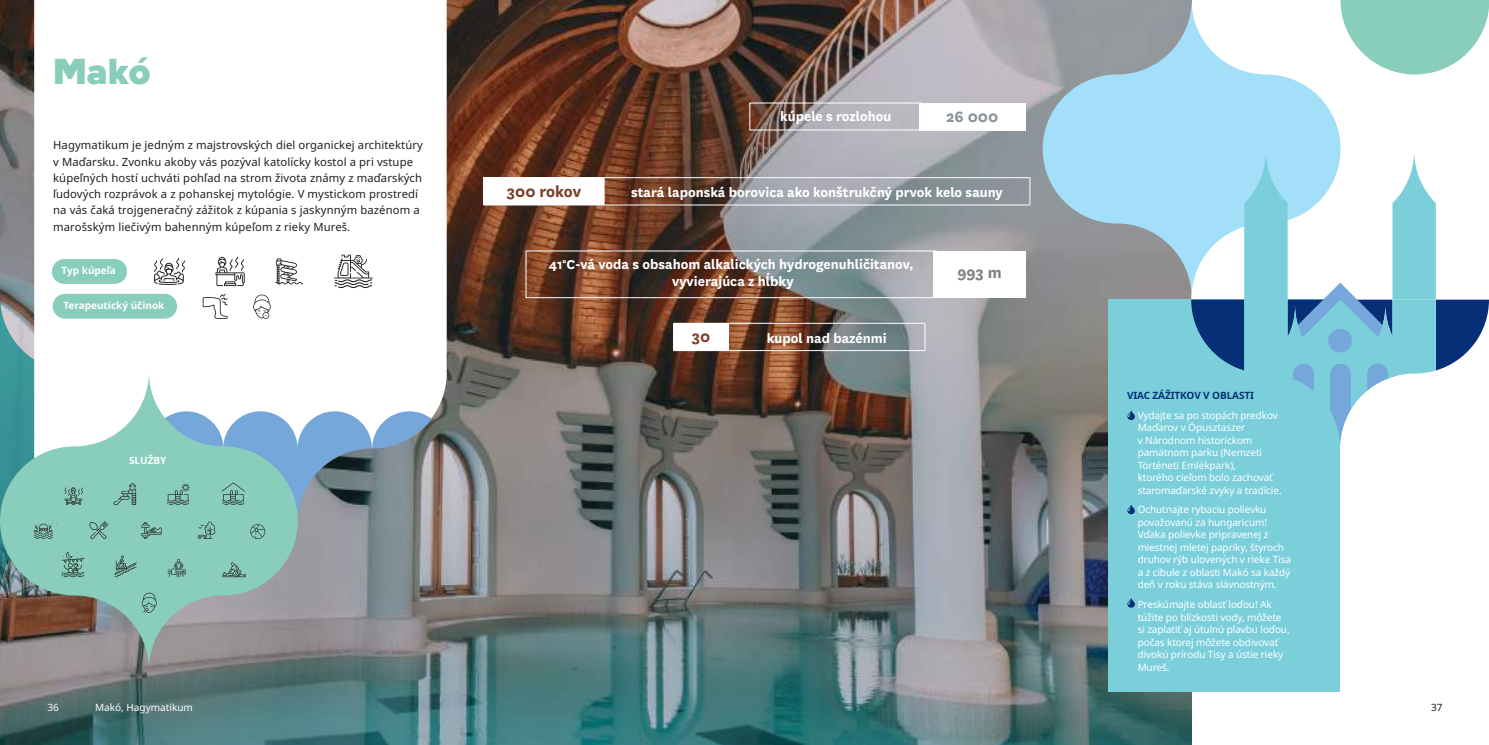
<style>
.page{position:relative;width:1489px;height:745px;background:#fff}
.page>*{position:absolute;margin:0;border:0;box-sizing:border-box;transform-origin:0 0}
.t1{font:900 37.5px "Wonder Unit Sans";color:#88cebb}
.t2{font:700 17.5px "National";color:#783f2a}
.t3{font:700 17.5px "National";color:#8a9398}
.t4{font:700 17.5px "National";color:#7e837f}
.t5{font:700 15px/17.5px "National";color:#fff;text-align:center}
.t6{font:11.25px/16.2px "Noto Sans";letter-spacing:.01em;color:#241f1f}
.t7{font:10px/12.5px "Noto Sans";letter-spacing:-.01em;color:#fff}
.t8{font:700 10px "Noto Sans";color:#fff}
.t9{font:700 10px "Noto Sans";letter-spacing:-.01em;color:#072f77}
.t10{font:10px "Noto Sans";color:#241f1f}
</style>
<div class="page">
<img style="left:0;top:0;width:1191px;height:744px">
<svg style="left:34px;top:0;width:412px;height:254px"></svg>
<svg style="left:149px;top:222px;width:297px;height:292px"></svg>
<svg style="left:0;top:613px;width:298px;height:56px;background:#8c8785"></svg>
<svg style="left:0;top:254px;width:431px;height:359px"></svg>
<svg style="left:1042px;top:0;width:298px;height:298px;fill:#a3dff9"></svg>
<div style="left:1108px;top:299px;width:231px;height:392px;background:#7bcfdb"></div>
<svg style="left:1191px;top:151px;width:297px;height:296px"></svg>
<svg style="left:1340px;top:0;width:148px;height:74px"></svg>
<svg style="left:1127px;top:410px;width:7px;height:10px"></svg>
<svg style="left:1127px;top:504px;width:7px;height:10px"></svg>
<svg style="left:1127px;top:598px;width:7px;height:9px"></svg>
<div style="left:52px;top:259px;width:75px;height:25px;background:#88cebb;border-radius:12px"></div>
<div style="left:53px;top:293px;width:124px;height:25px;background:#88cebb;border-radius:12px"></div>
<div style="left:484px;top:177px;width:120px;height:28px;background:#fff"></div>
<hr style="left:604px;top:177px;width:426px;height:1px;background:#fff">
<hr style="left:604px;top:204px;width:426px;height:1px;background:#fff">
<hr style="left:483px;top:177px;width:121px;height:1px;background:#fff">
<svg style="left:483px;top:178px;width:1px;height:26px"></svg>
<svg style="left:1029px;top:178px;width:1px;height:26px"></svg>
<hr style="left:483px;top:204px;width:121px;height:1px;background:#fff">
<div style="left:673px;top:323px;width:55px;height:27px;background:#fff"></div>
<hr style="left:728px;top:323px;width:197px;height:1px;background:#fff">
<hr style="left:728px;top:350px;width:197px;height:1px;background:#fff">
<svg style="left:728px;top:324px;width:1px;height:26px"></svg>
<svg style="left:924px;top:323px;width:1px;height:27px"></svg>
<hr style="left:673px;top:350px;width:55px;height:1px;background:#fff">
<div style="left:525px;top:250px;width:411px;height:48px;border:1px solid #fff"></div>
<div style="left:933px;top:250px;width:92px;height:47px;background:#fff"></div>
<div style="left:749px;top:103px;width:172px;height:27px;border:1px solid #fff"></div>
<div style="left:918px;top:103px;width:107px;height:27px;background:#fff"></div>
<h1 class="t1" style="left:53px;top:49px;width:99px">Makó</h1>
<p class="t6" style="left:53px;top:137px;width:371px">Hagymatikum je jedným z majstrovských diel organickej architektúry v Maďarsku. Zvonku akoby vás pozýval katolícky kostol a pri vstupe kúpeľných hostí uchváti pohľad na strom života známy z maďarských ľudových rozprávok a z pohanskej mytológie. V mystickom prostredí na vás čaká trojgeneračný zážitok z kúpania s jaskynným bazénom a marošským liečivým bahenným kúpeľom z rieky Mureš.</p>
<p class="t8" style="left:62px;top:263px;width:56px">Typ kúpeľa</p>
<p class="t8" style="left:63px;top:298px;width:102px">Terapeutický účinok</p>
<p class="t8" style="left:129px;top:453px;width:39px">SLUŽBY</p>
<h3 class="t5" style="left:780px;top:106px;width:113px">kúpele s rozlohou</h3>
<h2 class="t3" style="left:946px;top:104px;width:54px">26 000</h2>
<h2 class="t2" style="left:507px;top:179px;width:76px">300 rokov</h2>
<h3 class="t5" style="left:631px;top:182px;width:373px">stará laponská borovica ako konštrukčný prvok kelo sauny</h3>
<h3 class="t5" style="left:549px;top:254px;width:366px">41°C-vá voda s obsahom alkalických hydrogenuhličitanov, vyvierajúca z hĺbky</h3>
<h2 class="t4" style="left:957px;top:259px;width:46px">993 m</h2>
<h2 class="t2" style="left:691px;top:324px;width:20px">30</h2>
<h3 class="t5" style="left:766px;top:328px;width:121px">kupol nad bazénmi</h3>
<p class="t9" style="left:1126px;top:388px;width:128px">VIAC ZÁŽITKOV V OBLASTI</p>
<p class="t7" style="left:1137px;top:408px;width:145px">Vydajte sa po stopách predkov<br>Maďarov v Ópusztaszer<br>v Národnom historickom pamätnom parku (Nemzeti<br>Történeti Emlékpark),<br>ktorého cieľom bolo zachovať staromaďarské zvyky a tradície.</p>
<p class="t7" style="left:1137px;top:503px;width:155px">Ochutnajte rybaciu polievku považovanú za hungaricum!<br>Vďaka polievke pripravenej z miestnej mletej papriky, štyroch druhov rýb ulovených v rieke Tisa a z cibule z oblasti Makó sa každý deň v roku stáva slávnostným.</p>
<p class="t7" style="left:1137px;top:598px;width:153px">Preskúmajte oblasť loďou! Ak túžite po blízkosti vody, môžete si zaplatiť aj útulnú plavbu loďou, počas ktorej môžete obdivovať divokú prírodu Tisy a ústie rieky<br>Mureš.</p>
<p class="t7" style="left:95px;top:701px;width:99px">Makó, Hagymatikum</p>
<p class="t7" style="left:47px;top:701px;width:13px">36</p>
<p class="t10" style="left:1430px;top:700px;width:13px">37</p>
</div>
